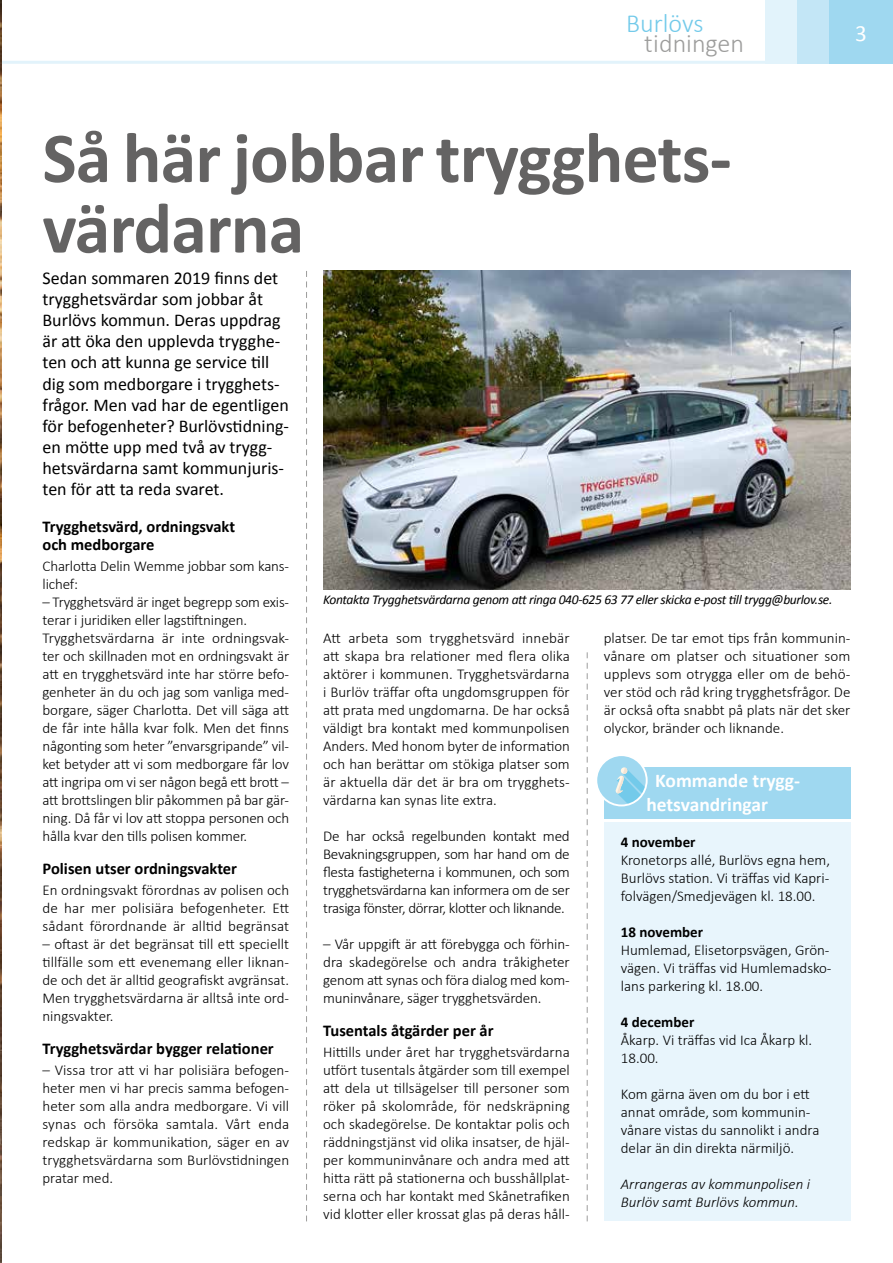
<style>
.page{position:relative;width:893px;height:1263px;background:#fff}
.page>*{position:absolute;margin:0;border:0;box-sizing:border-box;transform-origin:0 0}
.t1{font:700 72px/70.5px "Calibri";letter-spacing:-.01em;color:#646363}
.t2{font:300 26.1px/19.8px "Calibri";color:#73caea}
.t3{font:23.25px "Calibri";color:#fff}
.t4{font:700 19.5px/23.4px "Calibri";color:#fff}
.t5{font:18px/21px "Calibri";color:#000}
.t6{font:700 16.5px/18px "Calibri";color:#000}
.t7{font:300 15px/18px "Calibri";letter-spacing:-.01em;color:#000;text-align:justify}
.t8{font:italic 300 15px/18px "Calibri";color:#000}
.t9{font:700 15px "Calibri";color:#000}
.t10{font:italic 13.5px "Calibri";letter-spacing:-.025em;color:#000}
.s1{color:#9d9d9c}
.s2{color:#fff}
</style>
<div class="page">
<hr style="left:0;top:61px;width:797px;height:3px;background:#e2f3fb">
<div style="left:829px;top:0;width:64px;height:64px;background:#9fd8f0"></div>
<div style="left:797px;top:0;width:32px;height:64px;background:#c3e6f6"></div>
<div style="left:765px;top:0;width:32px;height:64px;background:#e2f3fb"></div>
<img style="left:0;top:0;width:1px;height:1263px">
<img style="left:323px;top:271px;width:527px;height:318px">
<div style="left:604px;top:767px;width:246px;height:51px;background:#9fd8f0"></div>
<div style="left:604px;top:822px;width:246px;height:93px;background:#e8f5fc"></div>
<div style="left:604px;top:912px;width:246px;height:39px;background:#e8f5fc"></div>
<div style="left:604px;top:930px;width:246px;height:75px;background:#e8f5fc"></div>
<div style="left:604px;top:1002px;width:246px;height:39px;background:#e8f5fc"></div>
<div style="left:604px;top:1020px;width:246px;height:57px;background:#e8f5fc"></div>
<div style="left:604px;top:1074px;width:246px;height:93px;background:#e8f5fc"></div>
<div style="left:604px;top:1164px;width:246px;height:57px;background:#e8f5fc"></div>
<div style="left:596px;top:755px;width:51px;height:50px;background:#9fd8f0;border-radius:50%"></div>
<svg style="left:615px;top:767px;width:30px;height:37px"></svg>
<div style="left:595px;top:754px;width:53px;height:52px;border:2px solid #fff;border-radius:50%"></div>
<svg style="left:306px;top:271px;width:1px;height:950px"></svg>
<svg style="left:587px;top:652px;width:1px;height:569px"></svg>
<h2 class="t2" style="left:644px;top:13px;width:101px;text-indent:-18px">Burlövs <span class="s1">tidnin</span><span class="s2">g</span><span class="s1">e</span><span class="s2">n</span></h2>
<h1 class="t1" style="left:43px;top:123px;width:691px">Så här jobbar trygghets&shy;värdarna</h1>
<p class="t5" style="left:43px;top:268px;width:248px">Sedan sommaren 2019 finns det trygghetsvärdar som jobbar åt<br>Burlövs kommun. Deras uppdrag är att öka den upplevda trygghe&shy;ten och att kunna ge service till dig som medborgare i trygghets&shy;frågor. Men vad har de egentligen för befogenheter? Burlövstidning&shy;en mötte upp med två av trygg&shy;hetsvärdarna samt kommunjuris&shy;ten för att ta reda svaret.</p>
<h3 class="t3" style="left:855px;top:19px;width:13px">3</h3>
<p class="t6" style="left:43px;top:518px;width:194px">Trygghetsvärd, ordningsvakt och medborgare</p>
<p class="t7" style="left:43px;top:557px;width:248px">Charlotta Delin Wemme jobbar som kans&shy;lichef:</p>
<p class="t7" style="left:43px;top:593px;width:248px;text-align:left">– Trygghetsvärd är inget begrepp som exis&shy;terar i juridiken eller lagstiftningen.<br>Trygghetsvärdarna är inte ordningsvak&shy;ter och skillnaden mot en ordningsvakt är att en trygghetsvärd inte har större befo&shy;genheter än du och jag som vanliga med&shy;borgare, säger Charlotta. Det vill säga att de får inte hålla kvar folk. Men det finns någonting som heter ”envarsgripande” vil&shy;ket betyder att vi som medborgare får lov att ingripa om vi ser någon begå ett brott – att brottslingen blir påkommen på bar gär&shy;ning. Då får vi lov att stoppa personen och hålla kvar den tills polisen kommer.</p>
<p class="t6" style="left:43px;top:860px;width:196px">Polisen utser ordningsvakter</p>
<p class="t7" style="left:43px;top:881px;width:248px">En ordningsvakt förordnas av polisen och de har mer polisiära befogenheter. Ett sådant förordnande är alltid begränsat</p>
<p class="t7" style="left:43px;top:935px;width:248px">– oftast är det begränsat till ett speciellt tillfälle som ett evenemang eller liknan&shy;de och det är alltid geografiskt avgränsat.<br>Men trygghetsvärdarna är alltså inte ord&shy;ningsvakter.</p>
<p class="t6" style="left:43px;top:1040px;width:233px">Trygghetsvärdar bygger relationer</p>
<p class="t7" style="left:43px;top:1061px;width:248px">– Vissa tror att vi har polisiära befogen&shy;heter men vi har precis samma befogen&shy;heter som alla andra medborgare. Vi vill synas och försöka samtala. Vårt enda redskap är kommunikation, säger en av trygghetsvärdarna som Burlövstidningen pratar med.</p>
<p class="t10" style="left:323px;top:590px;width:511px">Kontakta Trygghetsvärdarna genom att ringa 040-625 63 77 eller skicka e-post till trygg@burlov.se.</p>
<p class="t7" style="left:323px;top:629px;width:248px">Att arbeta som trygghetsvärd innebär att skapa bra relationer med flera olika aktörer i kommunen. Trygghetsvärdarna i Burlöv träffar ofta ungdomsgruppen för att prata med ungdomarna. De har också väldigt bra kontakt med kommunpolisen Anders. Med honom byter de information och han berättar om stökiga platser som är aktuella där det är bra om trygghets&shy;värdarna kan synas lite extra.</p>
<p class="t7" style="left:323px;top:827px;width:248px">De har också regelbunden kontakt med Bevakningsgruppen, som har hand om de flesta fastigheterna i kommunen, och som trygghetsvärdarna kan informera om de ser trasiga fönster, dörrar, klotter och liknande.</p>
<p class="t7" style="left:323px;top:935px;width:248px">– Vår uppgift är att förebygga och förhin&shy;dra skadegörelse och andra tråkigheter genom att synas och föra dialog med kom&shy;muninvånare, säger trygghetsvärden.</p>
<p class="t6" style="left:323px;top:1022px;width:172px">Tusentals åtgärder per år</p>
<p class="t7" style="left:323px;top:1043px;width:248px">Hittills under året har trygghetsvärdarna utfört tusentals åtgärder som till exempel att dela ut tillsägelser till personer som röker på skolområde, för nedskräpning och skadegörelse. De kontaktar polis och räddningstjänst vid olika insatser, de hjäl&shy;per kommuninvånare och andra med att hitta rätt på stationerna och busshållplat&shy;serna och har kontakt med Skånetrafiken vid klotter eller krossat glas på deras håll-</p>
<p class="t7" style="left:604px;top:629px;width:248px">platser. De tar emot tips från kommunin&shy;vånare om platser och situationer som upplevs som otrygga eller om de behö&shy;ver stöd och råd kring trygghetsfrågor. De är också ofta snabbt på plats när det sker olyckor, bränder och liknande.</p>
<h3 class="t4" style="left:646px;top:769px;width:155px;text-indent:9px">Kommande trygg&shy;hetsvandringar</h3>
<p class="t9" style="left:621px;top:833px;width:76px">4 november</p>
<p class="t7" style="left:621px;top:851px;width:211px">Kronetorps allé, Burlövs egna hem, Burlövs station. Vi träffas vid Kapri&shy;folvägen/Smedjevägen kl. 18.00.</p>
<p class="t9" style="left:621px;top:923px;width:84px">18 november</p>
<p class="t7" style="left:621px;top:941px;width:212px;text-align:left">Humlemad, Elisetorpsvägen, Grön&shy;vägen. Vi träffas vid Humlemadsko&shy;lans parkering kl. 18.00.</p>
<p class="t9" style="left:621px;top:1013px;width:75px">4 december</p>
<p class="t7" style="left:621px;top:1031px;width:193px">Åkarp. Vi träffas vid Ica Åkarp kl.<br>18.00.</p>
<p class="t7" style="left:621px;top:1085px;width:200px;text-align:left">Kom gärna även om du bor i ett annat område, som kommunin&shy;vånare vistas du sannolikt i andra delar än din direkta närmiljö.</p>
<p class="t8" style="left:621px;top:1175px;width:191px">Arrangeras av kommunpolisen i<br>Burlöv samt Burlövs kommun.</p>
</div>
